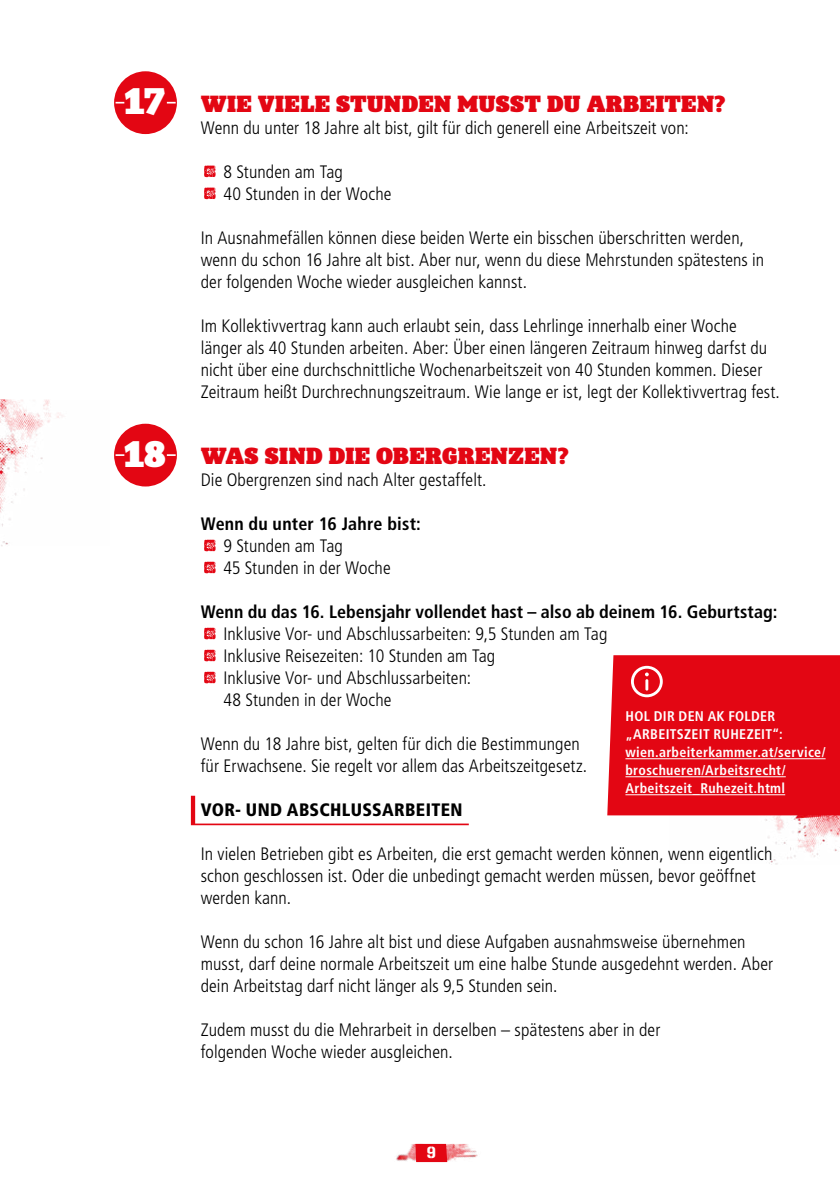
<style>
.page{position:relative;width:840px;height:1191px;background:#fff}
.page>*{position:absolute;margin:0;border:0;box-sizing:border-box;transform-origin:0 0}
.t1{font:84px "Veneer Three";color:#e30613;scale:1.15 1}
.nummer_überschrift_ebene_2{font:900 38px "Sky Serif";color:#fff}
.Überschrift_Ebene_2{font:900 24px "Sky Serif";letter-spacing:.01em;color:#e30613}
.Fließtext{font:300 condensed 18px/22px "Frutiger LT Std";letter-spacing:.005em;color:#000}
.Fließtext-2{font:700 condensed 18px "Frutiger LT Std";letter-spacing:.005em;color:#000}
.Überschrift_Ebene_3{font:900 condensed 18px "Frutiger LT Std";letter-spacing:.02em;color:#000}
.t2{font:16px "Gunplay";color:#fff}
.t3{font:700 condensed 14px/18px "Frutiger LT Std";letter-spacing:.02em;color:#fff}
</style>
<div class="page">
<img style="left:396px;top:1144px;width:82px;height:18px">
<svg style="left:415px;top:1143px;width:32px;height:19px"></svg>
<img style="left:0;top:399px;width:63px;height:147px">
<img style="left:668px;top:815px;width:171px;height:50px">
<div style="left:607px;top:655px;width:232px;height:160px;background:#e30613"></div>
<div style="left:114px;top:71px;width:63px;height:63px;background:#e30613;border-radius:50%"></div>
<div style="left:114px;top:424px;width:63px;height:62px;background:#e30613;border-radius:50%"></div>
<svg style="left:115px;top:454px;width:9px;height:2px"></svg>
<svg style="left:167px;top:454px;width:8px;height:2px"></svg>
<svg style="left:191px;top:795px;width:277px;height:30px"></svg>
<h2 class="nummer_überschrift_ebene_2" style="left:124px;top:79px;width:43px">17</h2>
<h2 class="Überschrift_Ebene_2" style="left:201px;top:90px;width:526px">WIE VIELE STUNDEN MUSST DU ARBEITEN?</h2>
<p class="Fließtext" style="left:201px;top:117px;width:489px">Wenn du unter 18 Jahre alt bist, gilt für dich generell eine Arbeitszeit von:</p>
<p class="t1" style="left:201px;top:96px;width:17px">.</p>
<p class="Fließtext" style="left:223px;top:161px;width:121px">8 Stunden am Tag</p>
<p class="t1" style="left:201px;top:118px;width:17px">.</p>
<p class="Fließtext" style="left:223px;top:183px;width:169px">40 Stunden in der Woche</p>
<p class="Fließtext" style="left:201px;top:227px;width:564px">In Ausnahmefällen können diese beiden Werte ein bisschen überschritten werden, wenn du schon 16 Jahre alt bist. Aber nur, wenn du diese Mehrstunden spätestens in der folgenden Woche wieder ausgleichen kannst.</p>
<p class="Fließtext" style="left:201px;top:315px;width:580px">Im Kollektivvertrag kann auch erlaubt sein, dass Lehrlinge innerhalb einer Woche länger als 40 Stunden arbeiten. Aber: Über einen längeren Zeitraum hinweg darfst du nicht über eine durchschnittliche Wochenarbeitszeit von 40 Stunden kommen. Dieser Zeitraum heißt Durchrechnungszeitraum. Wie lange er ist, legt der Kollektivvertrag fest.</p>
<h2 class="nummer_überschrift_ebene_2" style="left:123px;top:432px;width:44px">18</h2>
<h2 class="Überschrift_Ebene_2" style="left:201px;top:442px;width:369px">WAS SIND DIE OBERGRENZEN?</h2>
<p class="Fließtext" style="left:201px;top:469px;width:287px">Die Obergrenzen sind nach Alter gestaffelt.</p>
<p class="Fließtext-2" style="left:201px;top:513px;width:221px">Wenn du unter 16 Jahre bist:</p>
<p class="t1" style="left:201px;top:470px;width:17px">.</p>
<p class="Fließtext" style="left:223px;top:535px;width:121px">9 Stunden am Tag</p>
<p class="t1" style="left:201px;top:492px;width:17px">.</p>
<p class="Fließtext" style="left:223px;top:557px;width:169px">45 Stunden in der Woche</p>
<p class="Fließtext-2" style="left:201px;top:601px;width:577px">Wenn du das 16. Lebensjahr vollendet hast – also ab deinem 16. Geburtstag:</p>
<p class="t1" style="left:201px;top:558px;width:17px">.</p>
<p class="Fließtext" style="left:223px;top:623px;width:385px">Inklusive Vor- und Abschlussarbeiten: 9,5 Stunden am Tag</p>
<p class="t1" style="left:201px;top:580px;width:17px">.</p>
<p class="Fließtext" style="left:223px;top:645px;width:273px">Inklusive Reisezeiten: 10 Stunden am Tag</p>
<p class="t1" style="left:201px;top:602px;width:17px">.</p>
<p class="Fließtext" style="left:223px;top:667px;width:249px">Inklusive Vor- und Abschlussarbeiten:<br>48 Stunden in der Woche</p>
<p class="Fließtext" style="left:201px;top:733px;width:387px">Wenn du 18 Jahre bist, gelten für dich die Bestimmungen für Erwachsene. Sie regelt vor allem das Arbeitszeitgesetz.</p>
<h3 class="Überschrift_Ebene_3" style="left:201px;top:799px;width:263px">VOR- UND ABSCHLUSSARBEITEN</h3>
<p class="Fließtext" style="left:201px;top:843px;width:573px">In vielen Betrieben gibt es Arbeiten, die erst gemacht werden können, wenn eigentlich schon geschlossen ist. Oder die unbedingt gemacht werden müssen, bevor geöffnet werden kann.</p>
<p class="Fließtext" style="left:201px;top:931px;width:573px">Wenn du schon 16 Jahre alt bist und diese Aufgaben ausnahmsweise übernehmen musst, darf deine normale Arbeitszeit um eine halbe Stunde ausgedehnt werden. Aber dein Arbeitstag darf nicht länger als 9,5 Stunden sein.</p>
<p class="Fließtext" style="left:201px;top:1019px;width:461px">Zudem musst du die Mehrarbeit in derselben – spätestens aber in der folgenden Woche wieder ausgleichen.</p>
<p class="t3" style="left:625px;top:707px;width:201px">HOL DIR DEN AK FOLDER „ARBEITSZEIT RUHEZEIT“: wien.arbeiterkammer.at/service/ broschueren/Arbeitsrecht/<br>Arbeitszeit_Ruhezeit.html</p>
<p class="t2" style="left:426px;top:1141px;width:11px">9</p>
</div>
